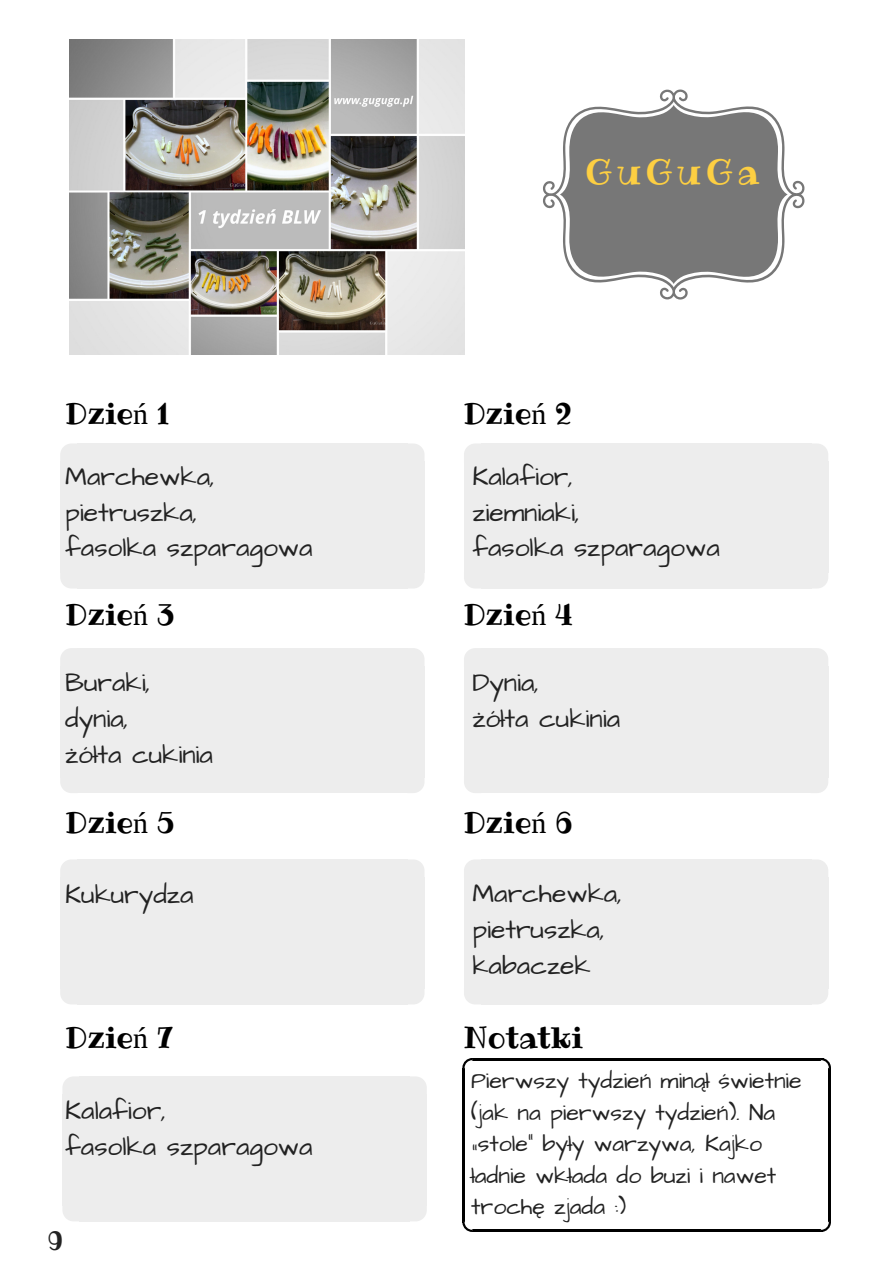
<style>
.page{position:relative;width:893px;height:1263px;background:#fff}
.page>*{position:absolute;margin:0;border:0;box-sizing:border-box;transform-origin:0 0}
.t1{font:34.65px "Ribeye";letter-spacing:.13em;color:#fdcf42}
.t2{font:29.7px "Ribeye";color:#000}
.t3{font:26.4px/36px "Architects Daughter";color:#222}
.t4{font:26.4px "Ribeye";color:#222}
.t5{font:23.1px/31.5px "Architects Daughter";color:#222}
.s1{font-family:"Liberation Serif"}
</style>
<div class="page">
<svg style="left:407px;top:443px;width:17px;height:18px"></svg>
<div style="left:407px;top:461px;width:17px;height:112px;background:#ededed"></div>
<div style="left:69px;top:456px;width:354px;height:122px;background:#ededed"></div>
<div style="left:77px;top:443px;width:330px;height:19px;background:#ededed"></div>
<svg style="left:60px;top:444px;width:17px;height:17px"></svg>
<div style="left:60px;top:461px;width:18px;height:112px;background:#ededed"></div>
<div style="left:77px;top:572px;width:330px;height:16px;background:#ededed"></div>
<svg style="left:60px;top:573px;width:17px;height:15px"></svg>
<svg style="left:407px;top:573px;width:17px;height:15px"></svg>
<svg style="left:811px;top:443px;width:17px;height:18px"></svg>
<div style="left:810px;top:461px;width:18px;height:112px;background:#ededed"></div>
<div style="left:473px;top:456px;width:353px;height:122px;background:#ededed"></div>
<div style="left:481px;top:443px;width:330px;height:19px;background:#ededed"></div>
<svg style="left:464px;top:444px;width:17px;height:17px"></svg>
<div style="left:464px;top:461px;width:17px;height:112px;background:#ededed"></div>
<div style="left:481px;top:572px;width:330px;height:16px;background:#ededed"></div>
<svg style="left:464px;top:573px;width:17px;height:15px"></svg>
<svg style="left:811px;top:573px;width:17px;height:15px"></svg>
<svg style="left:407px;top:648px;width:17px;height:18px"></svg>
<div style="left:407px;top:666px;width:17px;height:111px;background:#ededed"></div>
<div style="left:69px;top:661px;width:354px;height:121px;background:#ededed"></div>
<div style="left:77px;top:648px;width:330px;height:19px;background:#ededed"></div>
<svg style="left:60px;top:648px;width:17px;height:18px"></svg>
<div style="left:60px;top:666px;width:18px;height:111px;background:#ededed"></div>
<div style="left:77px;top:777px;width:330px;height:16px;background:#ededed"></div>
<svg style="left:60px;top:777px;width:17px;height:16px"></svg>
<svg style="left:407px;top:777px;width:17px;height:16px"></svg>
<svg style="left:811px;top:648px;width:17px;height:18px"></svg>
<div style="left:810px;top:666px;width:18px;height:111px;background:#ededed"></div>
<div style="left:473px;top:661px;width:353px;height:121px;background:#ededed"></div>
<div style="left:481px;top:648px;width:330px;height:19px;background:#ededed"></div>
<svg style="left:464px;top:648px;width:17px;height:18px"></svg>
<div style="left:464px;top:666px;width:17px;height:111px;background:#ededed"></div>
<div style="left:481px;top:777px;width:330px;height:16px;background:#ededed"></div>
<svg style="left:464px;top:777px;width:17px;height:16px"></svg>
<svg style="left:811px;top:777px;width:17px;height:16px"></svg>
<svg style="left:407px;top:859px;width:17px;height:18px"></svg>
<div style="left:407px;top:877px;width:17px;height:112px;background:#ededed"></div>
<div style="left:69px;top:872px;width:354px;height:122px;background:#ededed"></div>
<div style="left:77px;top:859px;width:330px;height:19px;background:#ededed"></div>
<svg style="left:60px;top:860px;width:17px;height:17px"></svg>
<div style="left:60px;top:877px;width:18px;height:112px;background:#ededed"></div>
<div style="left:77px;top:988px;width:330px;height:16px;background:#ededed"></div>
<svg style="left:60px;top:989px;width:17px;height:15px"></svg>
<svg style="left:407px;top:989px;width:17px;height:15px"></svg>
<svg style="left:811px;top:859px;width:17px;height:18px"></svg>
<div style="left:810px;top:877px;width:18px;height:112px;background:#ededed"></div>
<div style="left:473px;top:872px;width:353px;height:122px;background:#ededed"></div>
<div style="left:481px;top:859px;width:330px;height:19px;background:#ededed"></div>
<svg style="left:464px;top:860px;width:17px;height:17px"></svg>
<div style="left:464px;top:877px;width:17px;height:112px;background:#ededed"></div>
<div style="left:481px;top:988px;width:330px;height:16px;background:#ededed"></div>
<svg style="left:464px;top:989px;width:17px;height:15px"></svg>
<svg style="left:811px;top:989px;width:17px;height:15px"></svg>
<svg style="left:410px;top:1076px;width:17px;height:18px"></svg>
<div style="left:409px;top:1094px;width:18px;height:112px;background:#ededed"></div>
<div style="left:72px;top:1089px;width:353px;height:122px;background:#ededed"></div>
<div style="left:79px;top:1076px;width:331px;height:19px;background:#ededed"></div>
<svg style="left:62px;top:1076px;width:17px;height:18px"></svg>
<div style="left:62px;top:1094px;width:18px;height:112px;background:#ededed"></div>
<div style="left:79px;top:1205px;width:331px;height:16px;background:#ededed"></div>
<svg style="left:62px;top:1206px;width:17px;height:15px"></svg>
<svg style="left:410px;top:1206px;width:17px;height:15px"></svg>
<hr style="left:472px;top:1230px;width:350px;height:2px;background:#000">
<hr style="left:462px;top:1068px;width:2px;height:154px;background:#000">
<hr style="left:828px;top:1068px;width:3px;height:154px;background:#000">
<svg style="left:820px;top:1221px;width:11px;height:11px"></svg>
<svg style="left:462px;top:1221px;width:10px;height:11px"></svg>
<hr style="left:471px;top:1058px;width:352px;height:2px;background:#000">
<svg style="left:820px;top:1058px;width:11px;height:10px"></svg>
<svg style="left:462px;top:1058px;width:10px;height:10px"></svg>
<img style="left:70px;top:39px;width:394px;height:315px">
<svg style="left:543px;top:89px;width:261px;height:211px"></svg>
<svg style="left:560px;top:105px;width:227px;height:179px;background:#8b8b8b"></svg>
<h1 class="t1" style="left:585px;top:148px;width:175px">GuGuGa</h1>
<p class="t2" style="left:65px;top:393px;width:106px">Dzie<span class="s1">ń</span> 1</p>
<p class="t2" style="left:463px;top:393px;width:110px">Dzie<span class="s1">ń</span> 2</p>
<p class="t3" style="left:65px;top:459px;width:249px">Marchewka, pietruszka,<br>fasolka szparagowa</p>
<p class="t3" style="left:472px;top:459px;width:249px">Kalafior,<br>ziemniaki,<br>fasolka szparagowa</p>
<p class="t2" style="left:65px;top:594px;width:111px">Dzie<span class="s1">ń</span> 3</p>
<p class="t2" style="left:463px;top:594px;width:111px">Dzie<span class="s1">ń</span> 4</p>
<p class="t3" style="left:65px;top:666px;width:149px">Buraki, dynia,<br>żółta cukinia</p>
<p class="t3" style="left:472px;top:666px;width:149px">Dynia,<br>żółta cukinia</p>
<p class="t2" style="left:65px;top:802px;width:111px">Dzie<span class="s1">ń</span> 5</p>
<p class="t2" style="left:463px;top:802px;width:111px">Dzie<span class="s1">ń</span> 6</p>
<p class="t3" style="left:65px;top:877px;width:130px">Kukurydza</p>
<p class="t3" style="left:472px;top:876px;width:151px">Marchewka, pietruszka, kabaczek</p>
<p class="t2" style="left:65px;top:1017px;width:109px">Dzie<span class="s1">ń</span> 7</p>
<p class="t2" style="left:463px;top:1017px;width:121px">Notatki</p>
<p class="t3" style="left:65px;top:1093px;width:249px">Kalafior,<br>fasolka szparagowa</p>
<p class="t4" style="left:47px;top:1222px;width:17px">9</p>
<p class="t5" style="left:471px;top:1066px;width:332px">Pierwszy tydzień minął świetnie (jak na pierwszy tydzień). Na „stole” były warzywa, Kajko ładnie wkłada do buzi i nawet trochę zjada :)</p>
</div>
